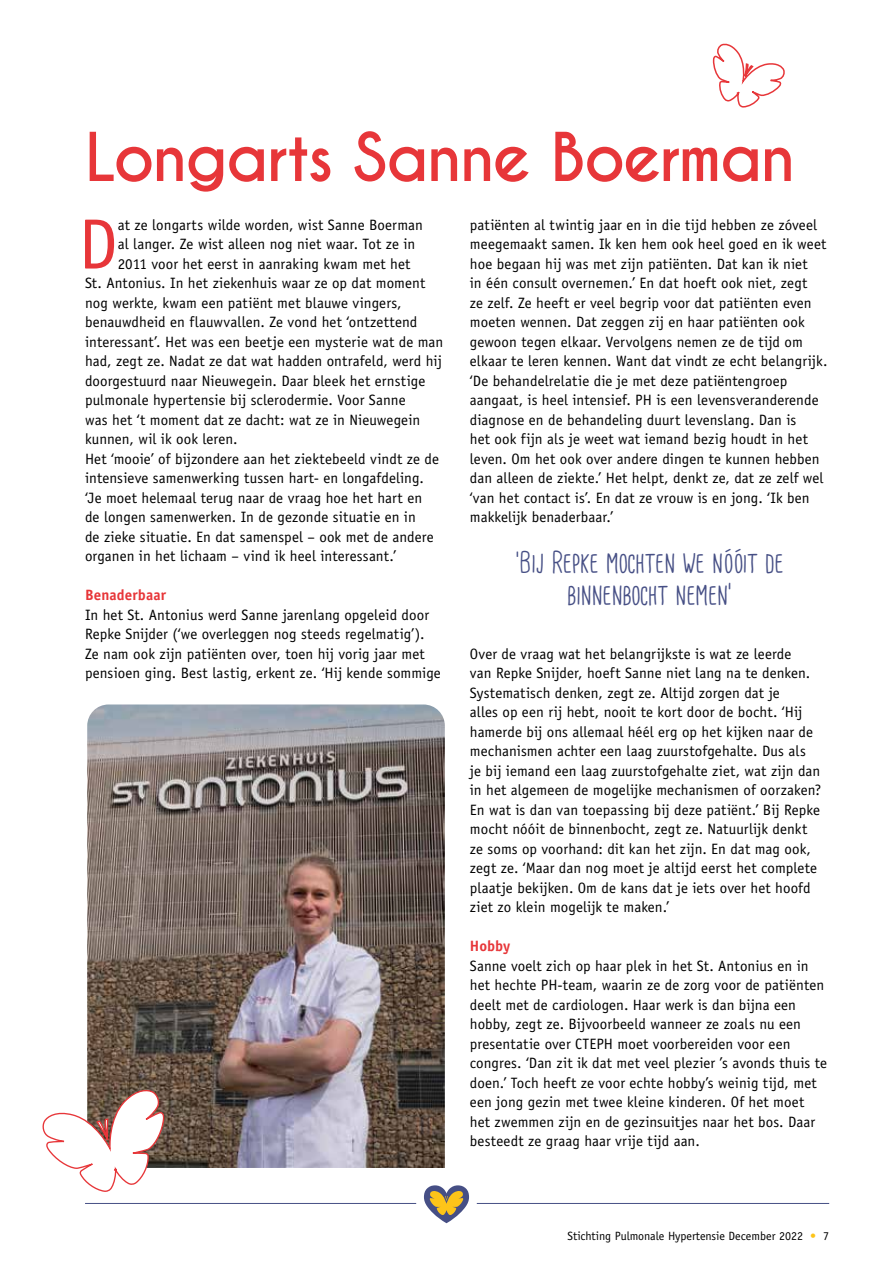
<style>
.page{position:relative;width:893px;height:1263px;background:#fff}
.page>*{position:absolute;margin:0;border:0;box-sizing:border-box;transform-origin:0 0}
.t1{font:71.4px "Officina Sans Std";color:#e73639}
.t2{font:700 63px "Caviar Dreams";letter-spacing:-.03em;color:#e73639}
.t3{font:30px/31.5px "Cardenio Modern";color:#464f85;text-align:center}
.t4{font:15px/19.5px "Officina Sans Std";letter-spacing:.005em;color:#000}
.t5{font:700 15px "Officina Sans Std";letter-spacing:.005em;color:#e73639}
.t6{font:12px "Officina Sans Std";color:#000}
.s1{color:#fdc419}
</style>
<div class="page">
<svg style="left:424px;top:1185px;width:45px;height:38px"></svg>
<hr style="left:477px;top:1203px;width:352px;height:1px;background:#464f85">
<hr style="left:85px;top:1203px;width:331px;height:1px;background:#464f85">
<svg style="left:712px;top:43px;width:73px;height:65px"></svg>
<img style="left:87px;top:704px;width:358px;height:464px">
<svg style="left:42px;top:1087px;width:122px;height:105px"></svg>
<h2 class="t2" style="left:85px;top:119px;width:712px">Longarts Sanne Boerman</h2>
<p class="t4" style="left:470px;top:215px;width:359px">patiënten al twintig jaar en in die tijd hebben ze zóveel meegemaakt samen. Ik ken hem ook heel goed en ik weet hoe begaan hij was met zijn patiënten. Dat kan ik niet<br>in één consult overnemen.’ En dat hoeft ook niet, zegt<br>ze zelf. Ze heeft er veel begrip voor dat patiënten even moeten wennen. Dat zeggen zij en haar patiënten ook gewoon tegen elkaar. Vervolgens nemen ze de tijd om elkaar te leren kennen. Want dat vindt ze echt belangrijk. ‘De behandelrelatie die je met deze patiëntengroep aangaat, is heel intensief. PH is een levensveranderende diagnose en de behandeling duurt levenslang. Dan is<br>het ook fijn als je weet wat iemand bezig houdt in het leven. Om het ook over andere dingen te kunnen hebben dan alleen de ziekte.’ Het helpt, denkt ze, dat ze zelf wel ‘van het contact is’. En dat ze vrouw is en jong. ‘Ik ben makkelijk benaderbaar.’</p>
<h3 class="t3" style="left:516px;top:547px;width:269px">‘Bij Repke mochten we nóóit de binnenbocht nemen’</h3>
<h1 class="t1" style="left:78px;top:203px;width:41px">D</h1>
<p class="t4" style="left:118px;top:215px;width:307px">at ze longarts wilde worden, wist Sanne Boerman</p>
<p class="t4" style="left:118px;top:234px;width:299px">al langer. Ze wist alleen nog niet waar. Tot ze in</p>
<p class="t4" style="left:118px;top:254px;width:294px">2011 voor het eerst in aanraking kwam met het</p>
<p class="t4" style="left:85px;top:273px;width:342px">St. Antonius. In het ziekenhuis waar ze op dat moment</p>
<p class="t4" style="left:85px;top:293px;width:318px">nog werkte, kwam een patiënt met blauwe vingers,</p>
<p class="t4" style="left:85px;top:312px;width:334px">benauwdheid en flauwvallen. Ze vond het ‘ontzettend</p>
<p class="t4" style="left:85px;top:332px;width:360px">interessant’. Het was een beetje een mysterie wat de man</p>
<p class="t4" style="left:85px;top:351px;width:358px">had, zegt ze. Nadat ze dat wat hadden ontrafeld, werd hij</p>
<p class="t4" style="left:85px;top:371px;width:342px">doorgestuurd naar Nieuwegein. Daar bleek het ernstige</p>
<p class="t4" style="left:85px;top:390px;width:322px">pulmonale hypertensie bij sclerodermie. Voor Sanne</p>
<p class="t4" style="left:85px;top:410px;width:337px">was het ‘t moment dat ze dacht: wat ze in Nieuwegein</p>
<p class="t4" style="left:85px;top:429px;width:154px">kunnen, wil ik ook leren.</p>
<p class="t4" style="left:85px;top:449px;width:355px">Het ‘mooie’ of bijzondere aan het ziektebeeld vindt ze de</p>
<p class="t4" style="left:85px;top:468px;width:340px">intensieve samenwerking tussen hart- en longafdeling.</p>
<p class="t4" style="left:85px;top:488px;width:339px">‘Je moet helemaal terug naar de vraag hoe het hart en</p>
<p class="t4" style="left:85px;top:507px;width:332px">de longen samenwerken. In de gezonde situatie en in</p>
<p class="t4" style="left:85px;top:527px;width:350px">de zieke situatie. En dat samenspel – ook met de andere</p>
<p class="t4" style="left:85px;top:546px;width:313px">organen in het lichaam – vind ik heel interessant.’</p>
<p class="t5" style="left:85px;top:586px;width:82px">Benaderbaar</p>
<p class="t4" style="left:85px;top:605px;width:357px">In het St. Antonius werd Sanne jarenlang opgeleid door Repke Snijder (‘we overleggen nog steeds regelmatig’).<br>Ze nam ook zijn patiënten over, toen hij vorig jaar met pensioen ging. Best lastig, erkent ze. ‘Hij kende sommige</p>
<p class="t4" style="left:470px;top:644px;width:353px">Over de vraag wat het belangrijkste is wat ze leerde<br>van Repke Snijder, hoeft Sanne niet lang na te denken.<br>Systematisch denken, zegt ze. Altijd zorgen dat je<br>alles op een rij hebt, nooit te kort door de bocht. ‘Hij hamerde bij ons allemaal héél erg op het kijken naar de mechanismen achter een laag zuurstofgehalte. Dus als<br>je bij iemand een laag zuurstofgehalte ziet, wat zijn dan in het algemeen de mogelijke mechanismen of oorzaken?<br>En wat is dan van toepassing bij deze patiënt.’ Bij Repke mocht nóóit de binnenbocht, zegt ze. Natuurlijk denkt ze soms op voorhand: dit kan het zijn. En dat mag ook, zegt ze. ‘Maar dan nog moet je altijd eerst het complete plaatje bekijken. Om de kans dat je iets over het hoofd ziet zo klein mogelijk te maken.’</p>
<p class="t5" style="left:470px;top:937px;width:42px">Hobby</p>
<p class="t4" style="left:470px;top:956px;width:359px">Sanne voelt zich op haar plek in het St. Antonius en in het hechte PH-team, waarin ze de zorg voor de patiënten deelt met de cardiologen. Haar werk is dan bijna een hobby, zegt ze. Bijvoorbeeld wanneer ze zoals nu een presentatie over CTEPH moet voorbereiden voor een congres. ‘Dan zit ik dat met veel plezier ’s avonds thuis te doen.’ Toch heeft ze voor echte hobby’s weinig tijd, met een jong gezin met twee kleine kinderen. Of het moet het zwemmen zijn en de gezinsuitjes naar het bos. Daar besteedt ze graag haar vrije tijd aan.</p>
<p class="t6" style="left:568px;top:1229px;width:263px">Stichting Pulmonale Hypertensie December 2022 <span class="s1">•</span> 7</p>
</div>
